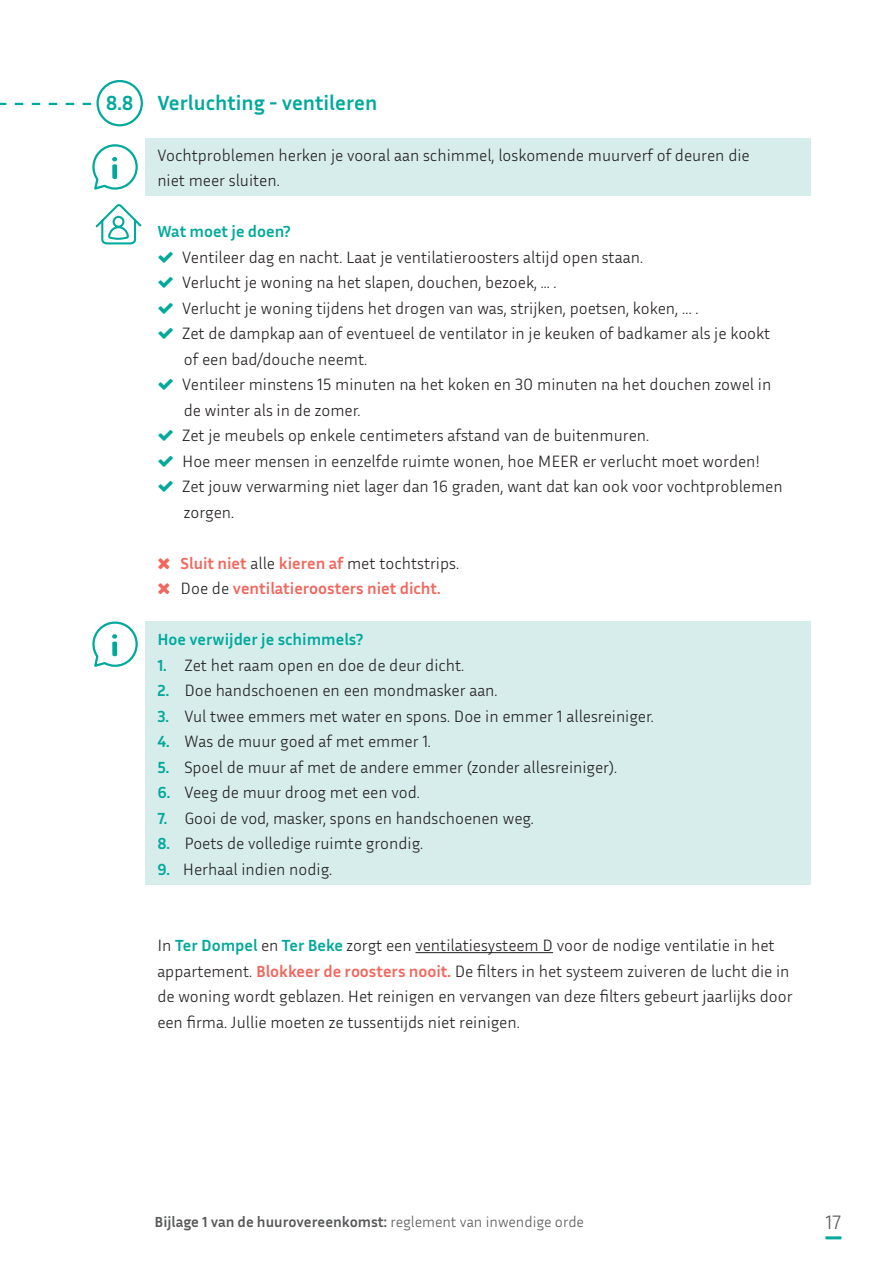
<style>
.page{position:relative;width:893px;height:1263px;background:#fff}
.page>*{position:absolute;margin:0;border:0;box-sizing:border-box;transform-origin:0 0}
.t1{font:700 21px "Inria Sans";color:#00a99b}
.t2{font:300 19.5px "Inria Sans";color:#57585a}
.t3{font:300 16.5px/25.5px "Inria Sans";color:#231f20}
.t4{font:700 16.5px/25.5px "Inria Sans";color:#f1665d}
.t5{font:700 16.5px "Inria Sans";color:#00a99b}
.t6{font:700 15px "Inria Sans";color:#57585a}
.s1{font-weight:300;color:#231f20}
.s2{font-weight:700;color:#00a99b}
.s3{font-weight:700;color:#f1665d}
.s4{font-weight:300}
</style>
<div class="page">
<hr style="left:825px;top:1236px;width:16px;height:3px;background:#00a99b">
<div style="left:145px;top:621px;width:665px;height:264px;background:#d6edeb"></div>
<div style="left:145px;top:138px;width:665px;height:58px;background:#d6edeb"></div>
<hr style="left:415px;top:952px;width:138px;height:1px;background:#231f20">
<svg style="left:92px;top:144px;width:46px;height:46px"></svg>
<svg style="left:92px;top:621px;width:46px;height:46px"></svg>
<div style="left:96px;top:80px;width:47px;height:46px;border:2px solid #00a99b;border-radius:50%"></div>
<svg style="left:0;top:103px;width:91px;height:2px"></svg>
<svg style="left:95px;top:204px;width:47px;height:41px"></svg>
<p class="t1" style="left:106px;top:89px;width:29px">8.8</p>
<p class="t1" style="left:157px;top:89px;width:221px">Verluchting - ventileren</p>
<p class="t3" style="left:157px;top:142px;width:594px">Vochtproblemen herken je vooral aan schimmel, loskomende muurverf of deuren die niet meer sluiten.</p>
<p class="t5" style="left:157px;top:221px;width:135px">Wat moet je doen?</p>
<p class="t3" style="left:182px;top:244px;width:602px">Ventileer dag en nacht. Laat je ventilatieroosters altijd open staan.<br>Verlucht je woning na het slapen, douchen, bezoek, ... .<br>Verlucht je woning tijdens het drogen van was, strijken, poetsen, koken, … .<br>Zet de dampkap aan of eventueel de ventilator in je keuken of badkamer als je kookt of een bad/douche neemt.<br>Ventileer minstens 15 minuten na het koken en 30 minuten na het douchen zowel in de winter als in de zomer.<br>Zet je meubels op enkele centimeters afstand van de buitenmuren.<br>Hoe meer mensen in eenzelfde ruimte wonen, hoe MEER er verlucht moet worden!<br>Zet jouw verwarming niet lager dan 16 graden, want dat kan ook voor vochtproblemen zorgen.</p>
<p class="t4" style="left:181px;top:550px;width:280px">Sluit niet <span class="s1">alle</span> kieren af <span class="s1">met tochtstrips.<br>Doe de</span> ventilatieroosters niet dicht.</p>
<p class="t5" style="left:157px;top:629px;width:208px">Hoe verwijder je schimmels?</p>
<p class="t3" style="left:157px;top:652px;width:308px"><span class="s2">1.</span> Zet het raam open en doe de deur dicht.</p>
<p class="t3" style="left:157px;top:677px;width:342px"><span class="s2">2.</span> Doe handschoenen en een mondmasker aan.</p>
<p class="t3" style="left:157px;top:703px;width:498px"><span class="s2">3.</span> Vul twee emmers met water en spons. Doe in emmer 1 allesreiniger.</p>
<p class="t3" style="left:157px;top:728px;width:275px"><span class="s2">4.</span> Was de muur goed af met emmer 1.</p>
<p class="t3" style="left:157px;top:754px;width:461px"><span class="s2">5.</span> Spoel de muur af met de andere emmer (zonder allesreiniger).</p>
<p class="t3" style="left:157px;top:779px;width:264px"><span class="s2">6.</span> Veeg de muur droog met een vod.</p>
<p class="t3" style="left:157px;top:805px;width:378px"><span class="s2">7.</span> Gooi de vod, masker, spons en handschoenen weg.</p>
<p class="t3" style="left:157px;top:830px;width:267px"><span class="s2">8.</span> Poets de volledige ruimte grondig.</p>
<p class="t3" style="left:157px;top:856px;width:176px"><span class="s2">9.</span> Herhaal indien nodig.</p>
<p class="t3" style="left:157px;top:932px;width:637px">In <span class="s2">Ter Dompel</span> en <span class="s2">Ter Beke</span> zorgt een ventilatiesysteem D voor de nodige ventilatie in het appartement. <span class="s3">Blokkeer de roosters nooit.</span> De filters in het systeem zuiveren de lucht die in de woning wordt geblazen. Het reinigen en vervangen van deze filters gebeurt jaarlijks door een firma. Jullie moeten ze tussentijds niet reinigen.</p>
<p class="t6" style="left:155px;top:1212px;width:431px">Bijlage 1 van de huurovereenkomst: <span class="s4">reglement van inwendige orde</span></p>
<p class="t2" style="left:825px;top:1209px;width:17px">17</p>
</div>
